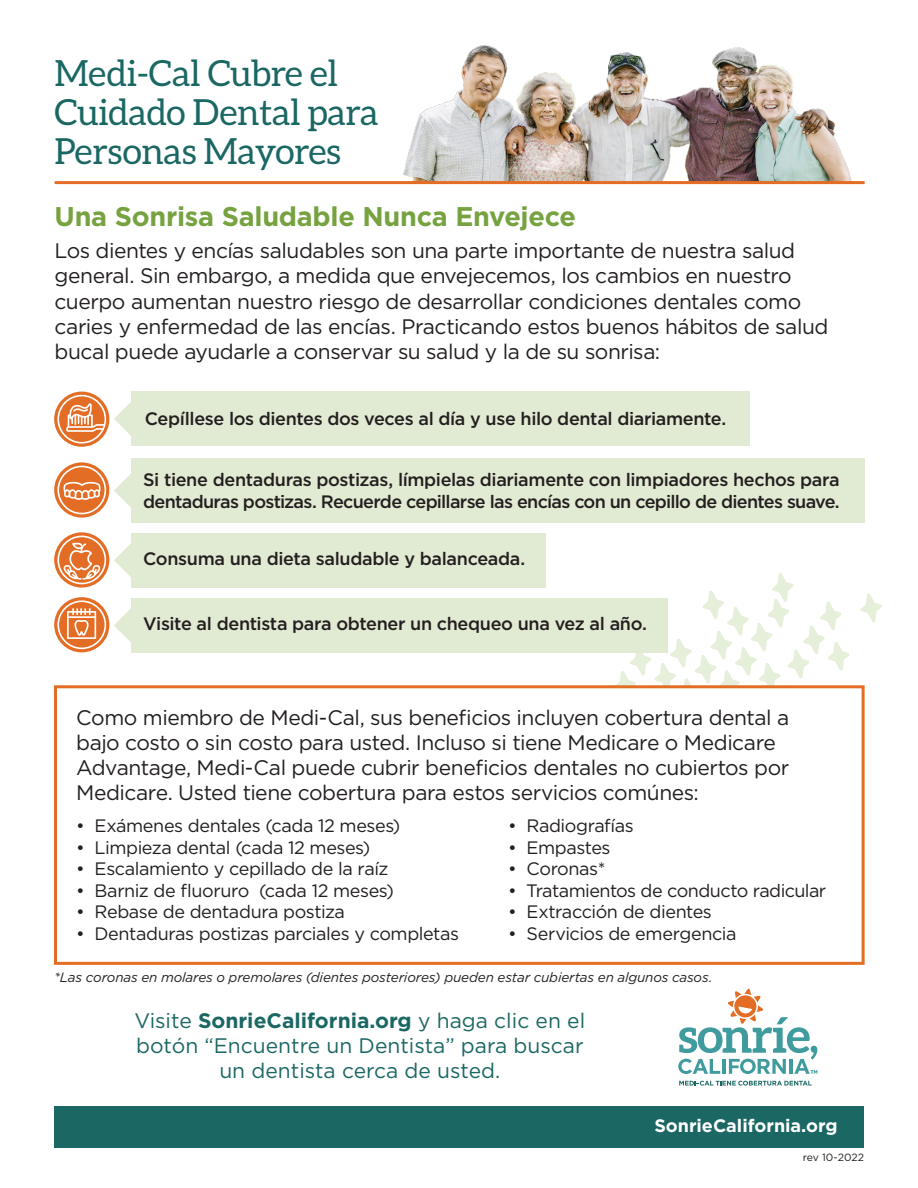
<style>
.page{position:relative;width:918px;height:1188px;background:#fff}
.page>*{position:absolute;margin:0;border:0;box-sizing:border-box;transform-origin:0 0}
.t1{font:36px/39px "Aleo";letter-spacing:-.01em;color:#1a6763}
.t2{font:700 27px "Gotham";letter-spacing:-.01em;color:#76a240}
.t3{font:21px/25.2px "Gotham";letter-spacing:-.025em;color:#231f20}
.t4{font:21px/25.2px "Gotham";color:#1a6763;text-align:center}
.t5{font:18px "Gotham";letter-spacing:-.025em;color:#231f20}
.t6{font:500 18px/21.6px "Gotham";letter-spacing:-.025em;color:#231f20}
.t7{font:700 18px "Gotham";color:#fff}
.t8{font:italic 13.5px "Gotham";letter-spacing:-.01em;color:#231f20}
.t9{font:10.5px "Gotham";letter-spacing:-.005em;color:#231f20}
.s1{font-weight:700}
</style>
<div class="page">
<div style="left:54px;top:685px;width:811px;height:280px;background:#fff;border:3px solid #e36d24"></div>
<div style="left:131px;top:458px;width:734px;height:65px;background:#e1ead2"></div>
<div style="left:131px;top:392px;width:619px;height:54px;background:#e1ead2"></div>
<div style="left:131px;top:533px;width:415px;height:54px;background:#e1ead2"></div>
<div style="left:131px;top:598px;width:537px;height:54px;background:#e1ead2"></div>
<img style="left:403px;top:45px;width:449px;height:136px">
<hr style="left:55px;top:181px;width:810px;height:3px;background:#e36d24">
<svg style="left:54px;top:392px;width:55px;height:55px"></svg>
<svg style="left:57px;top:395px;width:49px;height:49px"></svg>
<svg style="left:114px;top:402px;width:17px;height:34px"></svg>
<svg style="left:114px;top:474px;width:17px;height:34px"></svg>
<svg style="left:54px;top:462px;width:55px;height:56px"></svg>
<svg style="left:57px;top:466px;width:49px;height:48px"></svg>
<svg style="left:114px;top:608px;width:17px;height:34px"></svg>
<svg style="left:114px;top:543px;width:17px;height:34px"></svg>
<svg style="left:54px;top:532px;width:55px;height:56px"></svg>
<svg style="left:57px;top:536px;width:49px;height:48px"></svg>
<svg style="left:54px;top:597px;width:55px;height:55px"></svg>
<svg style="left:57px;top:600px;width:49px;height:49px"></svg>
<svg style="left:610px;top:573px;width:272px;height:167px"></svg>
<div style="left:54px;top:1106px;width:810px;height:42px;background:#1a6763"></div>
<svg style="left:679px;top:1081px;width:133px;height:5px"></svg>
<svg style="left:678px;top:988px;width:139px;height:86px"></svg>
<h1 class="t1" style="left:55px;top:53px;width:325px">Medi-Cal Cubre el<br>Cuidado Dental para<br>Personas Mayores</h1>
<h2 class="t2" style="left:55px;top:199px;width:523px">Una Sonrisa Saludable Nunca Envejece</h2>
<p class="t3" style="left:55px;top:238px;width:775px">Los dientes y encías saludables son una parte importante de nuestra salud general. Sin embargo, a medida que envejecemos, los cambios en nuestro cuerpo aumentan nuestro riesgo de desarrollar condiciones dentales como caries y enfermedad de las encías. Practicando estos buenos hábitos de salud bucal puede ayudarle a conservar su salud y la de su sonrisa:</p>
<p class="t6" style="left:145px;top:407px;width:583px">Cepíllese los dientes dos veces al día y use hilo dental diariamente.</p>
<p class="t6" style="left:143px;top:469px;width:698px">Si tiene dentaduras postizas, límpielas diariamente con limpiadores hechos para dentaduras postizas. Recuerde cepillarse las encías con un cepillo de dientes suave.</p>
<p class="t6" style="left:143px;top:548px;width:384px">Consuma una dieta saludable y balanceada.</p>
<p class="t6" style="left:143px;top:613px;width:505px">Visite al dentista para obtener un chequeo una vez al año.</p>
<p class="t3" style="left:76px;top:704px;width:715px">Como miembro de Medi-Cal, sus benefcios incluyen cobertura dental a bajo costo o sin costo para usted. Incluso si tiene Medicare o Medicare Advantage, Medi-Cal puede cubrir benefcios dentales no cubiertos por Medicare. Usted tiene cobertura para estos servicios comúnes:</p>
<p class="t5" style="left:76px;top:814px;width:326px">• Exámenes dentales (cada 12 meses)</p>
<p class="t5" style="left:76px;top:836px;width:296px">• Limpieza dental (cada 12 meses)</p>
<p class="t5" style="left:76px;top:857px;width:314px">• Escalamiento y cepillado de la raíz</p>
<p class="t5" style="left:76px;top:879px;width:319px">• Barniz de fuoruro (cada 12 meses)</p>
<p class="t5" style="left:76px;top:900px;width:270px">• Rebase de dentadura postiza</p>
<p class="t5" style="left:76px;top:922px;width:384px">• Dentaduras postizas parciales y completas</p>
<p class="t5" style="left:508px;top:814px;width:127px">• Radiografías</p>
<p class="t5" style="left:508px;top:836px;width:104px">• Empastes</p>
<p class="t5" style="left:508px;top:857px;width:99px">• Coronas*</p>
<p class="t5" style="left:508px;top:879px;width:320px">• Tratamientos de conducto radicular</p>
<p class="t5" style="left:508px;top:900px;width:205px">• Extracción de dientes</p>
<p class="t5" style="left:508px;top:922px;width:230px">• Servicios de emergencia</p>
<p class="t8" style="left:54px;top:969px;width:660px">*Las coronas en molares o premolares (dientes posteriores) pueden estar cubiertas en algunos casos.</p>
<p class="t4" style="left:134px;top:1008px;width:452px">Visite <span class="s1">SonrieCalifornia.org</span> y haga clic en el botón “Encuentre un Dentista” para buscar un dentista cerca de usted.</p>
<p class="t7" style="left:654px;top:1114px;width:185px">SonrieCalifornia.org</p>
<p class="t9" style="left:803px;top:1151px;width:63px">rev 10-2022</p>
</div>
